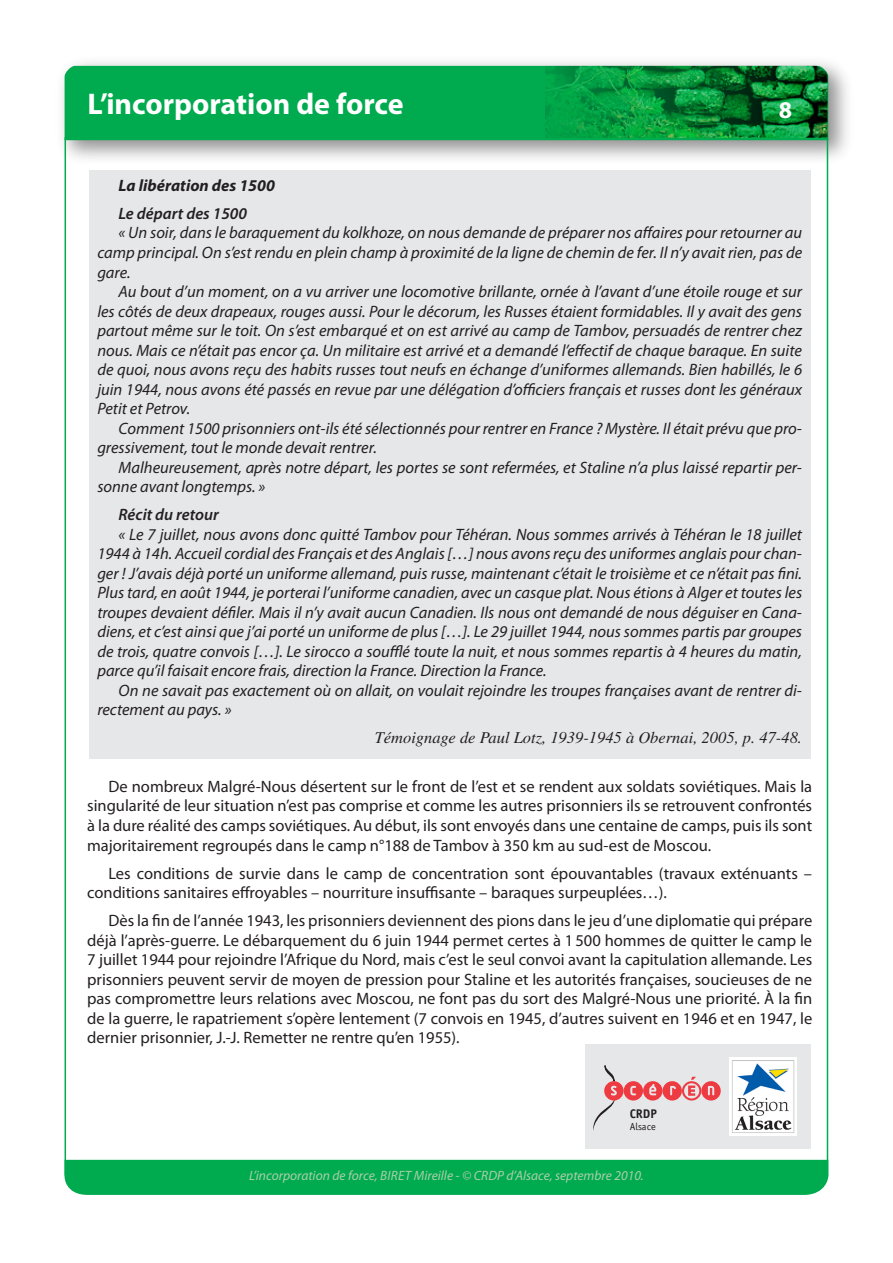
<style>
.page{position:relative;width:893px;height:1263px;background:#fff}
.page>*{position:absolute;margin:0;border:0;box-sizing:border-box;transform-origin:0 0}
.t1{font:700 30px "Myriad Pro";color:#fff}
.t2{font:700 24px "Myriad Pro";color:#fff}
.paragraphe_normal{font:italic 16.5px/19.5px "Myriad Pro";color:#231f20;text-align:justify}
.paragraphe_normal-2{font:16.5px/19.5px "Myriad Pro";color:#231f20;text-align:justify}
.paragraphe_normal-3{font:italic 16.5px "Times";color:#231f20}
.paragraphe_normal-4{font:italic 600 16.5px "Myriad Pro";color:#231f20}
.paragraphe_normal-5{font:italic 700 16.5px "Myriad Pro";color:#231f20}
.t3{font:italic 13.5px "Myriad Pro";color:#abcfaa}
.t4{font:700 12.6px "Officina Sans Std";color:#231f20}
.t5{font:10.2px "Officina Sans Std";color:#231f20}
</style>
<div class="page">
<img style="left:62px;top:62px;width:786px;height:111px">
<div style="left:65px;top:66px;width:763px;height:74px;background:#00aa4f"></div>
<hr style="left:65px;top:137px;width:1px;height:1038px;background:#00aa4f">
<hr style="left:827px;top:138px;width:1px;height:1038px;background:#00aa4f">
<div style="left:65px;top:1160px;width:763px;height:35px;background:#00aa4f"></div>
<img style="left:546px;top:66px;width:281px;height:72px">
<div style="left:89px;top:170px;width:721px;height:588px;background:#e6e7e9"></div>
<div style="left:585px;top:1045px;width:225px;height:104px;background:#e6e7e9"></div>
<svg style="left:593px;top:1065px;width:128px;height:66px"></svg>
<img style="left:730px;top:1058px;width:67px;height:77px">
<h1 class="t1" style="left:87px;top:84px;width:318px">L’incorporation de force</h1>
<h2 class="t2" style="left:779px;top:94px;width:15px">8</h2>
<p class="paragraphe_normal-5" style="left:119px;top:175px;width:158px">La libération des 1500</p>
<p class="paragraphe_normal-4" style="left:119px;top:203px;width:130px">Le départ des 1500</p>
<p class="paragraphe_normal" style="left:97px;top:223px;width:706px;text-indent:21px">« Un soir, dans le baraquement du kolkhoze, on nous demande de préparer nos affaires pour retourner au camp principal. On s’est rendu en plein champ à proximité de la ligne de chemin de fer. Il n’y avait rien, pas de gare.</p>
<p class="paragraphe_normal" style="left:97px;top:281px;width:706px;text-indent:21px">Au bout d’un moment, on a vu arriver une locomotive brillante, ornée à l’avant d’une étoile rouge et sur les côtés de deux drapeaux, rouges aussi. Pour le décorum, les Russes étaient formidables. Il y avait des gens partout même sur le toit. On s’est embarqué et on est arrivé au camp de Tambov, persuadés de rentrer chez nous. Mais ce n’était pas encor ça. Un militaire est arrivé et a demandé l’effectif de chaque baraque. En suite de quoi, nous avons reçu des habits russes tout neufs en échange d’uniformes allemands. Bien habillés, le 6 juin 1944, nous avons été passés en revue par une délégation d’officiers français et russes dont les généraux Petit et Petrov.</p>
<p class="paragraphe_normal" style="left:97px;top:418px;width:706px;text-indent:21px">Comment 1500 prisonniers ont-ils été sélectionnés pour rentrer en France ? Mystère. Il était prévu que pro&shy;gressivement, tout le monde devait rentrer.</p>
<p class="paragraphe_normal" style="left:97px;top:457px;width:706px;text-indent:21px">Malheureusement, après notre départ, les portes se sont refermées, et Staline n’a plus laissé repartir per&shy;sonne avant longtemps. »</p>
<p class="paragraphe_normal-4" style="left:119px;top:504px;width:102px">Récit du retour</p>
<p class="paragraphe_normal" style="left:97px;top:524px;width:706px;text-indent:21px">« Le 7 juillet, nous avons donc quitté Tambov pour Téhéran. Nous sommes arrivés à Téhéran le 18 juillet 1944 à 14h. Accueil cordial des Français et des Anglais […] nous avons reçu des uniformes anglais pour chan&shy;ger ! J’avais déjà porté un uniforme allemand, puis russe, maintenant c’était le troisième et ce n’était pas fini.<br>Plus tard, en août 1944, je porterai l’uniforme canadien, avec un casque plat. Nous étions à Alger et toutes les troupes devaient défiler. Mais il n’y avait aucun Canadien. Ils nous ont demandé de nous déguiser en Cana&shy;diens, et c’est ainsi que j’ai porté un uniforme de plus […]. Le 29 juillet 1944, nous sommes partis par groupes de trois, quatre convois […]. Le sirocco a soufflé toute la nuit, et nous sommes repartis à 4 heures du matin, parce qu’il faisait encore frais, direction la France. Direction la France.</p>
<p class="paragraphe_normal" style="left:97px;top:680px;width:706px;text-indent:21px">On ne savait pas exactement où on allait, on voulait rejoindre les troupes françaises avant de rentrer di&shy;rectement au pays. »</p>
<p class="paragraphe_normal-3" style="left:375px;top:728px;width:429px">Témoignage de Paul Lotz, 1939-1945 à Obernai, 2005, p. 47-48.</p>
<p class="paragraphe_normal-2" style="left:87px;top:776px;width:726px;text-indent:21px">De nombreux Malgré-Nous désertent sur le front de l’est et se rendent aux soldats soviétiques. Mais la singularité de leur situation n’est pas comprise et comme les autres prisonniers ils se retrouvent confrontés à la dure réalité des camps soviétiques. Au début, ils sont envoyés dans une centaine de camps, puis ils sont majoritairement regroupés dans le camp n°188 de Tambov à 350 km au sud-est de Moscou.</p>
<p class="paragraphe_normal-2" style="left:87px;top:863px;width:726px;text-indent:21px">Les conditions de survie dans le camp de concentration sont épouvantables (travaux exténuants – conditions sanitaires effroyables – nourriture insuffisante – baraques surpeuplées…).</p>
<p class="paragraphe_normal-2" style="left:87px;top:910px;width:727px;text-indent:21px">Dès la fin de l’année 1943, les prisonniers deviennent des pions dans le jeu d’une diplomatie qui prépare déjà l’après-guerre. Le débarquement du 6 juin 1944 permet certes à 1500 hommes de quitter le camp le 7 juillet 1944 pour rejoindre l’Afrique du Nord, mais c’est le seul convoi avant la capitulation allemande. Les prisonniers peuvent servir de moyen de pression pour Staline et les autorités françaises, soucieuses de ne pas compromettre leurs relations avec Moscou, ne font pas du sort des Malgré-Nous une priorité. À la fin de la guerre, le rapatriement s’opère lentement (7 convois en 1945, d’autres suivent en 1946 et en 1947, le dernier prisonnier, J.-J. Remetter ne rentre qu’en 1955).</p>
<p class="t4" style="left:630px;top:1106px;width:29px">CRDP</p>
<p class="t5" style="left:630px;top:1121px;width:28px">Alsace</p>
<p class="t3" style="left:249px;top:1167px;width:396px">L’incorporation de force, BIRET Mireille - © CRDP d’Alsace, septembre 2010.</p>
</div>
